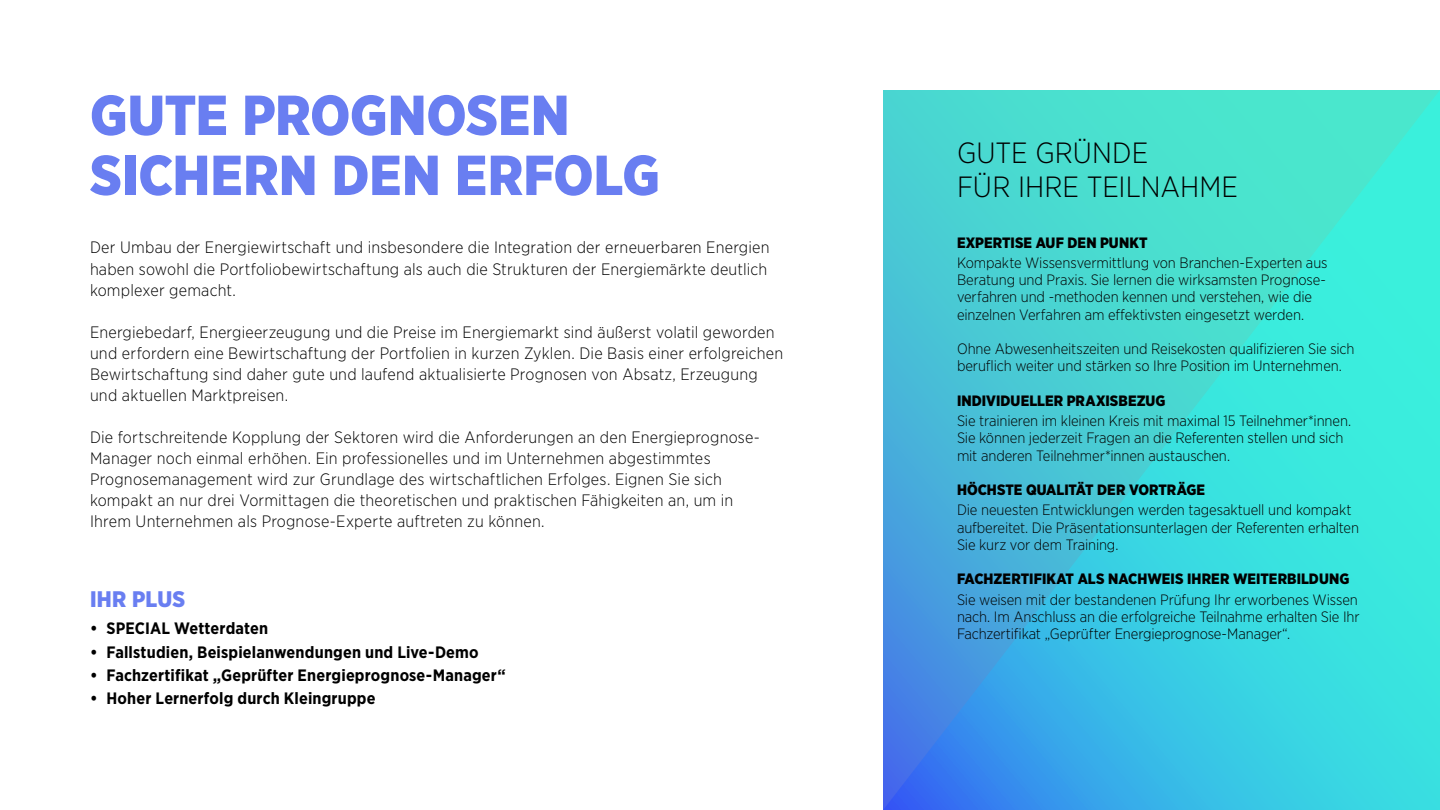
<style>
.page{position:relative;width:1440px;height:810px;background:#fff}
.page>*{position:absolute;margin:0;border:0;box-sizing:border-box;transform-origin:0 0}
.t1{font:900 56.25px/60px "Gotham Narrow";letter-spacing:.005em;color:#697ef1}
.t2{font:300 29.25px/33.8px "Gotham Narrow";color:#000}
.t3{font:900 22.5px "Gotham Narrow";letter-spacing:.01em;color:#697ef1}
.t4{font:300 16.5px/21px "Gotham Narrow";letter-spacing:.01em;color:#000}
.t5{font:700 16.5px "Gotham Narrow";letter-spacing:.01em;color:#000}
.t6{font:300 15px/17.2px "Gotham Narrow";letter-spacing:-.01em;color:#000}
.t7{font:900 15px "Gotham Narrow";letter-spacing:.005em;color:#000}
</style>
<div class="page">
<svg style="left:883px;top:90px;width:557px;height:720px;background:#40d0da"></svg>
<h1 class="t1" style="left:90px;top:85px;width:571px">GUTE PROGNOSEN<br>SICHERN DEN ERFOLG</h1>
<p class="t4" style="left:90px;top:237px;width:681px">Der Umbau der Energiewirtschaft und insbesondere die Integration der erneuerbaren Energien haben sowohl die Portfoliobewirtschaftung als auch die Strukturen der Energiemärkte deutlich komplexer gemacht.</p>
<p class="t4" style="left:90px;top:321px;width:695px">Energiebedarf, Energieerzeugung und die Preise im Energiemarkt sind äußerst volatil geworden und erfordern eine Bewirtschaftung der Portfolien in kurzen Zyklen. Die Basis einer erfolgreichen Bewirtschaftung sind daher gute und laufend aktualisierte Prognosen von Absatz, Erzeugung und aktuellen Marktpreisen.</p>
<p class="t4" style="left:90px;top:426px;width:671px">Die fortschreitende Kopplung der Sektoren wird die Anforderungen an den Energieprognose-Manager noch einmal erhöhen. Ein professionelles und im Unternehmen abgestimmtes Prognosemanagement wird zur Grundlage des wirtschaftlichen Erfolges. Eignen Sie sich kompakt an nur drei Vormittagen die theoretischen und praktischen Fähigkeiten an, um in Ihrem Unternehmen als Prognose-Experte auftreten zu können.</p>
<h3 class="t3" style="left:90px;top:584px;width:97px">IHR PLUS</h3>
<p class="t5" style="left:90px;top:618px;width:180px">• SPECIAL Wetterdaten</p>
<p class="t5" style="left:90px;top:641px;width:390px">• Fallstudien, Beispielanwendungen und Live-Demo</p>
<p class="t5" style="left:90px;top:665px;width:417px">• Fachzertifikat „Geprüfter Energieprognose-Manager“</p>
<p class="t5" style="left:90px;top:688px;width:287px">• Hoher Lernerfolg durch Kleingruppe</p>
<h2 class="t2" style="left:957px;top:135px;width:283px">GUTE GRÜNDE<br>FÜR IHRE TEILNAHME</h2>
<p class="t7" style="left:957px;top:232px;width:192px">EXPERTISE AUF DEN PUNKT</p>
<p class="t6" style="left:957px;top:254px;width:372px">Kompakte Wissensvermittlung von Branchen-Experten aus Beratung und Praxis. Sie lernen die wirksamsten Prognose&shy;verfahren und -methoden kennen und verstehen, wie die einzelnen Verfahren am effektivsten eingesetzt werden.</p>
<p class="t6" style="left:957px;top:340px;width:399px">Ohne Abwesenheitszeiten und Reisekosten qualifizieren Sie sich beruflich weiter und stärken so Ihre Position im Unternehmen.</p>
<p class="t7" style="left:957px;top:391px;width:210px">INDIVIDUELLER PRAXISBEZUG</p>
<p class="t6" style="left:957px;top:412px;width:396px">Sie trainieren im kleinen Kreis mit maximal 15 Teilnehmer*innen.<br>Sie können jederzeit Fragen an die Referenten stellen und sich mit anderen Teilnehmer*innen austauschen.</p>
<p class="t7" style="left:957px;top:480px;width:250px">HÖCHSTE QUALITÄT DER VORTRÄGE</p>
<p class="t6" style="left:957px;top:501px;width:404px">Die neuesten Entwicklungen werden tagesaktuell und kompakt aufbereitet. Die Präsentationsunterlagen der Referenten erhalten<br>Sie kurz vor dem Training.</p>
<p class="t7" style="left:957px;top:569px;width:394px">FACHZERTIFIKAT ALS NACHWEIS IHRER WEITERBILDUNG</p>
<p class="t6" style="left:957px;top:590px;width:404px;text-align:justify">Sie weisen mit der bestandenen Prüfung Ihr erworbenes Wissen nach. Im Anschluss an die erfolgreiche Teilnahme erhalten Sie Ihr Fachzertifikat „Geprüfter Energieprognose-Manager“.</p>
</div>
